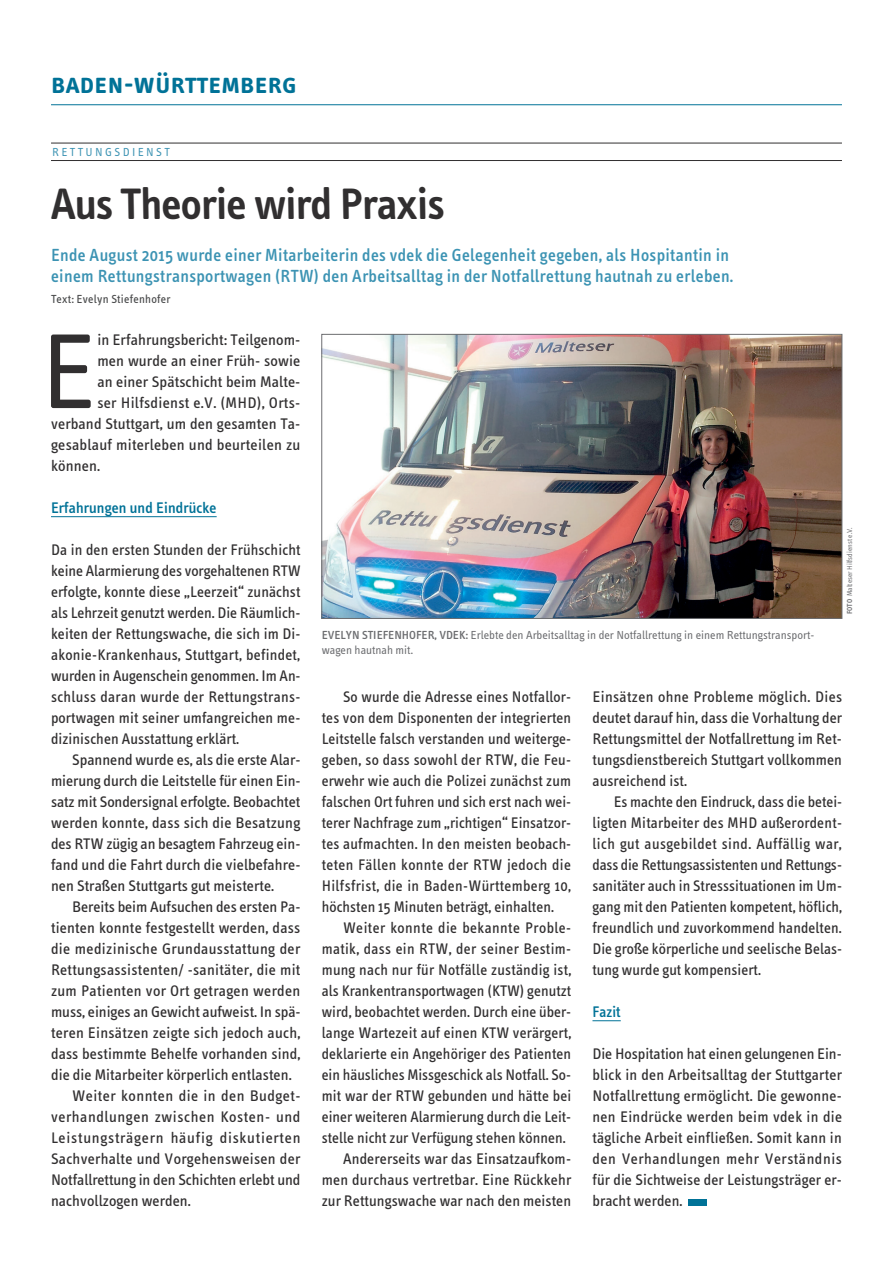
<style>
.page{position:relative;width:893px;height:1263px;background:#fff}
.page>*{position:absolute;margin:0;border:0;box-sizing:border-box;transform-origin:0 0}
.t1{font:109.8px "Info Text";color:#312f30}
.t2{font:600 45px "Info Text";letter-spacing:-.015em;color:#312f30}
.t3{font:30px "Info Text Semi Bold Caps";color:#007297}
.t4{font:500 18px/21px "Info Text";letter-spacing:.02em;color:#3c93b3}
.t5{font:15.75px/21px "Info Text";letter-spacing:.005em;color:#312f30;text-align:justify}
.t6{font:15.75px "Info Text";letter-spacing:.03em;color:#312f30}
.t7{font:15.75px "Info Text";letter-spacing:.045em;color:#312f30}
.t8{font:15.75px "Info Text";letter-spacing:.035em;color:#312f30}
.t9{font:500 15.75px "Info Text";color:#007297}
.t10{font:12px/14.4px "Info Text";color:#6c6d70}
.t11{font:12px "Info Text";letter-spacing:.02em;color:#4b4c4d}
.t12{font:12px "Info Text";letter-spacing:.2em;color:#3c93b3}
.t13{font:7.5px "Info Text";color:#6c6d70}
.s1{font-weight:600}
.s2{font-weight:500}
</style>
<div class="page">
<hr style="left:51px;top:143px;width:791px;height:1px;background:#312f30">
<hr style="left:51px;top:160px;width:791px;height:1px;background:#312f30">
<hr style="left:51px;top:516px;width:166px;height:1px;background:#007297">
<hr style="left:51px;top:104px;width:791px;height:1px;background:#007297">
<svg style="left:592px;top:1020px;width:29px;height:1px"></svg>
<div style="left:688px;top:1199px;width:19px;height:7px;background:#007297"></div>
<img style="left:324px;top:336px;width:516px;height:281px">
<div style="left:322px;top:334px;width:520px;height:285px;border:1px solid #6c6d70"></div>
<h3 class="t3" style="left:51px;top:66px;width:248px">baden-württemberg</h3>
<p class="t12" style="left:52px;top:145px;width:119px">RETTUNGSDIENST</p>
<h2 class="t2" style="left:51px;top:178px;width:396px">Aus Theorie wird Praxis</h2>
<p class="t4" style="left:51px;top:245px;width:684px">Ende August 2015 wurde einer Mitarbeiterin des vdek die Gelegenheit gegeben, als Hospitantin in einem Rettungstransportwagen (RTW) den Arbeitsalltag in der Notfallrettung hautnah zu erleben.</p>
<p class="t11" style="left:51px;top:292px;width:121px">Text: Evelyn Stiefenhofer</p>
<h1 class="t1" style="left:40px;top:310px;width:58px">E</h1>
<p class="t5" style="left:97px;top:329px;width:205px">in Erfahrungsbericht: Teilgenom-</p>
<p class="t5" style="left:97px;top:350px;width:204px">men wurde an einer Früh- sowie</p>
<p class="t5" style="left:97px;top:371px;width:205px">an einer Spätschicht beim Malte-</p>
<p class="t5" style="left:97px;top:392px;width:205px">ser Hilfsdienst e.V. (MHD), Orts-</p>
<p class="t5" style="left:51px;top:413px;width:251px">verband Stuttgart, um den gesamten Ta-</p>
<p class="t5" style="left:51px;top:434px;width:251px">gesablauf miterleben und beurteilen zu</p>
<p class="t5" style="left:51px;top:455px;width:51px">können.</p>
<p class="t9" style="left:51px;top:499px;width:167px">Erfahrungen und Eindrücke</p>
<p class="t5" style="left:51px;top:539px;width:251px">Da in den ersten Stunden der Frühschicht keine Alarmierung des vorgehaltenen RTW erfolgte, konnte diese „Leerzeit“ zunächst als Lehrzeit genutzt werden. Die Räumlich&shy;keiten der Rettungswache, die sich im Di&shy;akonie-Krankenhaus, Stuttgart, befindet, wurden in Augenschein genommen. Im An&shy;schluss daran wurde der Rettungstrans&shy;portwagen mit seiner umfangreichen me&shy;dizinischen Ausstattung erklärt.</p>
<p class="t5" style="left:51px;top:749px;width:251px;text-indent:21px">Spannend wurde es, als die erste Alar&shy;mierung durch die Leitstelle für einen Ein&shy;satz mit Sondersignal erfolgte. Beobachtet werden konnte, dass sich die Besatzung des RTW zügig an besagtem Fahrzeug ein&shy;fand und die Fahrt durch die vielbefahre&shy;nen Straßen Stuttgarts gut meisterte.</p>
<p class="t5" style="left:72px;top:896px;width:230px">Bereits beim Aufsuchen des ersten Pa-</p>
<p class="t5" style="left:51px;top:917px;width:251px">tienten konnte festgestellt werden, dass</p>
<p class="t5" style="left:51px;top:938px;width:251px">die medizinische Grundausstattung der</p>
<p class="t5" style="left:51px;top:959px;width:251px">Rettungsassistenten/ -sanitäter, die mit</p>
<p class="t5" style="left:51px;top:980px;width:251px">zum Patienten vor Ort getragen werden</p>
<p class="t5" style="left:51px;top:1001px;width:251px">muss, einiges an Gewicht aufweist. In spä-</p>
<p class="t5" style="left:51px;top:1022px;width:251px">teren Einsätzen zeigte sich jedoch auch,</p>
<p class="t5" style="left:51px;top:1043px;width:251px">dass bestimmte Behelfe vorhanden sind,</p>
<p class="t5" style="left:51px;top:1064px;width:242px">die die Mitarbeiter körperlich entlasten.</p>
<p class="t6" style="left:72px;top:1087px;width:230px">Weiter konnten die in den Budget-</p>
<p class="t8" style="left:51px;top:1108px;width:251px">verhandlungen zwischen Kosten- und</p>
<p class="t7" style="left:51px;top:1129px;width:251px">Leistungsträgern häufig diskutierten</p>
<p class="t5" style="left:51px;top:1148px;width:251px">Sachverhalte und Vorgehensweisen der</p>
<p class="t5" style="left:51px;top:1169px;width:251px">Notfallrettung in den Schichten erlebt und</p>
<p class="t5" style="left:51px;top:1190px;width:141px">nachvollzogen werden.</p>
<p class="t13" style="left:845px;top:614px;width:88px;rotate:-90deg"><span class="s1">FOTO</span> Malteser Hilfsdienst e.V.</p>
<p class="t10" style="left:322px;top:628px;width:493px"><span class="s2">EVELYN STIEFENHOFER, VDEK:</span> Erlebte den Arbeitsalltag in der Notfallrettung in einem Rettungstransport&shy;wagen hautnah mit.</p>
<p class="t5" style="left:322px;top:686px;width:251px;text-indent:21px">So wurde die Adresse eines Notfallor&shy;tes von dem Disponenten der integrierten Leitstelle falsch verstanden und weiterge&shy;geben, so dass sowohl der RTW, die Feu&shy;erwehr wie auch die Polizei zunächst zum falschen Ort fuhren und sich erst nach wei&shy;terer Nachfrage zum „richtigen“ Einsatzor&shy;tes aufmachten. In den meisten beobach&shy;teten Fällen konnte der RTW jedoch die Hilfsfrist, die in Baden-Württemberg 10, höchsten 15 Minuten beträgt, einhalten.</p>
<p class="t6" style="left:343px;top:919px;width:230px">Weiter konnte die bekannte Proble-</p>
<p class="t5" style="left:322px;top:938px;width:251px">matik, dass ein RTW, der seiner Bestim-</p>
<p class="t5" style="left:322px;top:959px;width:251px">mung nach nur für Notfälle zuständig ist,</p>
<p class="t5" style="left:322px;top:980px;width:251px">als Krankentransportwagen (KTW) genutzt</p>
<p class="t5" style="left:322px;top:1001px;width:251px">wird, beobachtet werden. Durch eine über-</p>
<p class="t5" style="left:322px;top:1022px;width:251px">lange Wartezeit auf einen KTW verärgert,</p>
<p class="t5" style="left:322px;top:1043px;width:251px">deklarierte ein Angehöriger des Patienten</p>
<p class="t5" style="left:322px;top:1064px;width:251px">ein häusliches Missgeschick als Notfall. So-</p>
<p class="t5" style="left:322px;top:1085px;width:251px">mit war der RTW gebunden und hätte bei</p>
<p class="t5" style="left:322px;top:1106px;width:251px">einer weiteren Alarmierung durch die Leit-</p>
<p class="t5" style="left:322px;top:1127px;width:245px">stelle nicht zur Verfügung stehen können.</p>
<p class="t5" style="left:343px;top:1148px;width:230px">Andererseits war das Einsatzaufkom-</p>
<p class="t5" style="left:322px;top:1169px;width:251px">men durchaus vertretbar. Eine Rückkehr</p>
<p class="t5" style="left:322px;top:1190px;width:251px">zur Rettungswache war nach den meisten</p>
<p class="t5" style="left:592px;top:686px;width:251px">Einsätzen ohne Probleme möglich. Dies deutet darauf hin, dass die Vorhaltung der Rettungsmittel der Notfallrettung im Ret&shy;tungsdienstbereich Stuttgart vollkommen ausreichend ist.</p>
<p class="t5" style="left:592px;top:791px;width:251px;text-indent:21px">Es machte den Eindruck, dass die betei&shy;ligten Mitarbeiter des MHD außerordent&shy;lich gut ausgebildet sind. Auffällig war, dass die Rettungsassistenten und Rettungs&shy;sanitäter auch in Stresssituationen im Um&shy;gang mit den Patienten kompetent, höflich, freundlich und zuvorkommend handelten.<br>Die große körperliche und seelische Belas&shy;tung wurde gut kompensiert.</p>
<p class="t9" style="left:592px;top:1003px;width:30px">Fazit</p>
<p class="t5" style="left:592px;top:1043px;width:251px">Die Hospitation hat einen gelungenen Ein&shy;blick in den Arbeitsalltag der Stuttgarter Notfallrettung ermöglicht. Die gewonne&shy;nen Eindrücke werden beim vdek in die tägliche Arbeit einfließen. Somit kann in den Verhandlungen mehr Verständnis für die Sichtweise der Leistungsträger er&shy;bracht werden.</p>
</div>
